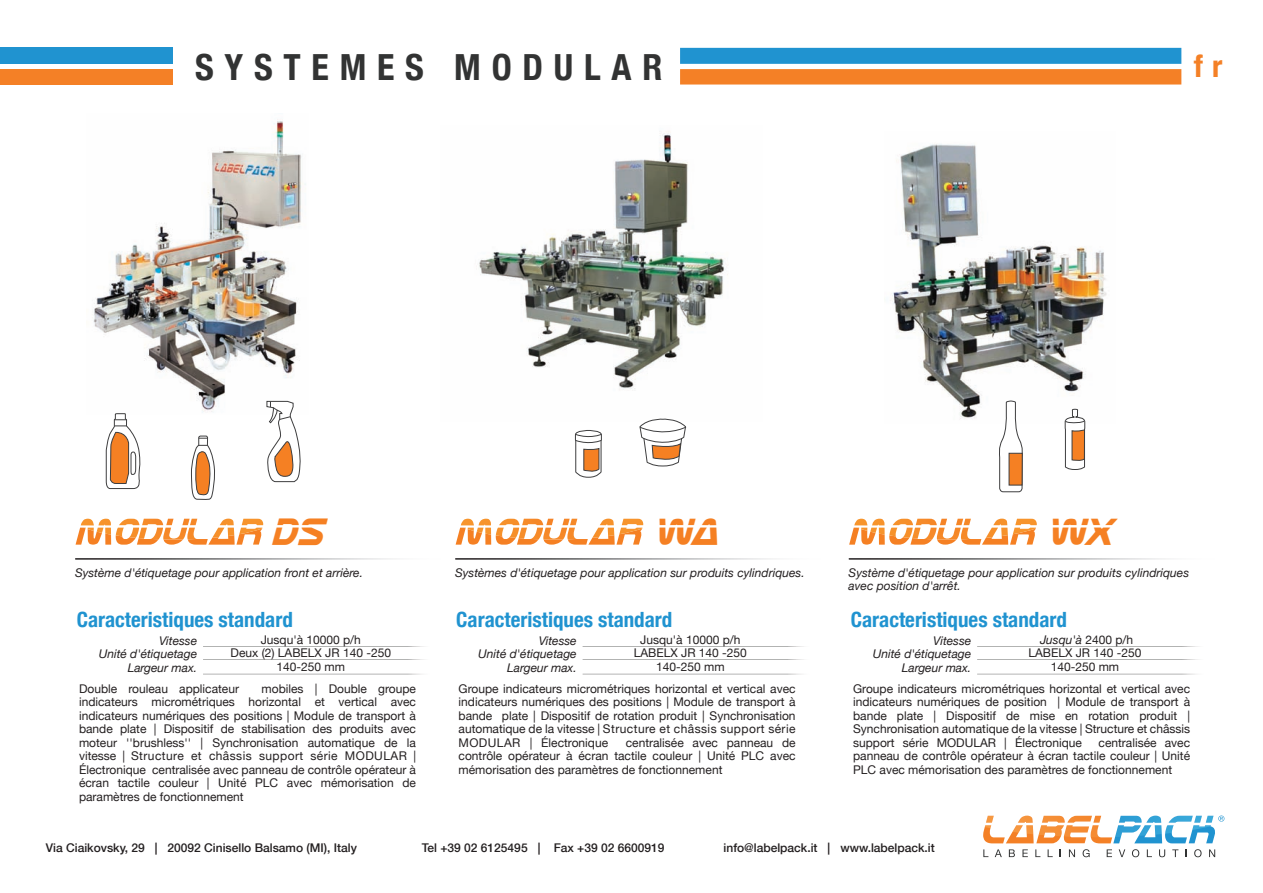
<style>
.page{position:relative;width:1263px;height:893px;background:#fff}
.page>*{position:absolute;margin:0;border:0;box-sizing:border-box;transform-origin:0 0}
.t1{font:italic 39.9px "Laserian";color:#f58023;scale:.49 1}
.t2{font:700 condensed 36px "Helvetica Neue";letter-spacing:.3em;color:#323333}
.t3{font:700 condensed 30.75px "Helvetica Neue";color:#f48026}
.t4{font:700 condensed 21px "Helvetica Neue";color:#2093d0}
.t5{font:12px/13.5px "Helvetica Neue";color:#231f20;text-align:justify}
.t6{font:italic 12px/13.5px "Helvetica Neue";color:#231f20;text-align:right}
.t7{font:500 12px "Helvetica Neue";color:#231f20}
.s1{font-style:italic}
</style>
<div class="page">
<img style="left:93px;top:119px;width:213px;height:294px">
<img style="left:479px;top:131px;width:249px;height:259px">
<img style="left:890px;top:144px;width:217px;height:279px">
<svg style="left:983px;top:849px;width:5px;height:8px"></svg>
<svg style="left:995px;top:849px;width:7px;height:8px"></svg>
<svg style="left:1009px;top:849px;width:6px;height:8px"></svg>
<svg style="left:1022px;top:849px;width:6px;height:8px"></svg>
<svg style="left:1035px;top:849px;width:5px;height:8px"></svg>
<svg style="left:1047px;top:849px;width:6px;height:8px"></svg>
<svg style="left:1069px;top:849px;width:6px;height:8px"></svg>
<svg style="left:1082px;top:849px;width:8px;height:8px"></svg>
<svg style="left:1107px;top:849px;width:5px;height:8px"></svg>
<svg style="left:1119px;top:849px;width:6px;height:8px"></svg>
<svg style="left:1132px;top:849px;width:7px;height:8px"></svg>
<svg style="left:1147px;top:849px;width:5px;height:8px"></svg>
<svg style="left:1159px;top:849px;width:6px;height:8px"></svg>
<svg style="left:1172px;top:849px;width:6px;height:8px"></svg>
<svg style="left:1185px;top:849px;width:2px;height:8px"></svg>
<svg style="left:1194px;top:849px;width:7px;height:8px"></svg>
<svg style="left:1209px;top:849px;width:6px;height:8px"></svg>
<svg style="left:983px;top:816px;width:241px;height:27px"></svg>
<div style="left:0;top:69px;width:173px;height:16px;background:#f48026"></div>
<div style="left:0;top:48px;width:173px;height:16px;background:#2093d0"></div>
<svg style="left:76px;top:519px;width:186px;height:26px"></svg>
<svg style="left:203px;top:674px;width:219px;height:1px"></svg>
<svg style="left:203px;top:659px;width:221px;height:1px"></svg>
<svg style="left:203px;top:646px;width:221px;height:1px"></svg>
<svg style="left:75px;top:558px;width:318px;height:2px"></svg>
<svg style="left:456px;top:519px;width:186px;height:26px"></svg>
<svg style="left:455px;top:558px;width:318px;height:2px"></svg>
<svg style="left:849px;top:519px;width:187px;height:26px"></svg>
<svg style="left:848px;top:558px;width:318px;height:2px"></svg>
<svg style="left:582px;top:674px;width:220px;height:1px"></svg>
<svg style="left:582px;top:659px;width:222px;height:1px"></svg>
<svg style="left:582px;top:646px;width:222px;height:1px"></svg>
<svg style="left:977px;top:674px;width:219px;height:1px"></svg>
<svg style="left:977px;top:659px;width:221px;height:1px"></svg>
<svg style="left:977px;top:646px;width:221px;height:1px"></svg>
<svg style="left:680px;top:48px;width:501px;height:37px"></svg>
<svg style="left:106px;top:413px;width:35px;height:77px"></svg>
<svg style="left:191px;top:435px;width:24px;height:65px"></svg>
<svg style="left:266px;top:400px;width:35px;height:82px"></svg>
<svg style="left:575px;top:430px;width:27px;height:48px"></svg>
<svg style="left:639px;top:418px;width:48px;height:49px"></svg>
<svg style="left:1064px;top:409px;width:21px;height:61px"></svg>
<svg style="left:998px;top:400px;width:27px;height:92px"></svg>
<div style="left:1009px;top:453px;width:13px;height:32px;background:#f58023"></div>
<div style="left:1009px;top:453px;width:14px;height:32px;border:1px solid #3e3e3f"></div>
<h2 class="t2" style="left:195px;top:45px;width:469px">SYSTEMES MODULAR</h2>
<h3 class="t3" style="left:1194px;top:48px;width:30px">f r</h3>
<h1 class="t1" style="left:272px;top:516px;width:125px">DS</h1>
<p class="t6" style="left:75px;top:565px;width:290px">Système d'étiquetage pour application front et arrière.</p>
<h3 class="t4" style="left:77px;top:606px;width:218px">Caracteristiques standard</h3>
<p class="t6" style="left:99px;top:633px;width:100px">Vitesse<br>Unité d'étiquetage<br>Largeur max.</p>
<p class="t5" style="left:231px;top:633px;width:162px;text-align:center">Jusqu'à 10000 p/h<br>Deux (2) LABELX JR 140 -250<br>140-250 mm</p>
<p class="t5" style="left:79px;top:681px;width:339px;text-indent:183px">mobiles | Double groupe indicateurs micrométriques horizontal et vertical avec indicateurs numériques des positions | Module de transport à bande plate | Dispositif de stabilisation des produits avec moteur ''brushless'' | Synchronisation automatique de la vitesse | Structure et châssis support série MODULAR | Électronique centralisée avec panneau de contrôle opérateur à écran tactile couleur | Unité PLC avec mémorisation de paramètres de fonctionnement</p>
<p class="t5" style="left:79px;top:681px;width:162px">Double rouleau applicateur</p>
<h1 class="t1" style="left:652px;top:516px;width:157px">WA</h1>
<p class="t6" style="left:455px;top:565px;width:351px">Systèmes d'étiquetage pour application sur produits cylindriques.</p>
<h3 class="t4" style="left:456px;top:606px;width:218px">Caracteristiques standard</h3>
<p class="t6" style="left:478px;top:633px;width:100px">Vitesse<br>Unité d'étiquetage<br>Largeur max.</p>
<p class="t5" style="left:634px;top:633px;width:115px;text-align:center">Jusqu'à 10000 p/h<br>LABELX JR 140 -250<br>140-250 mm</p>
<p class="t5" style="left:459px;top:681px;width:339px">Groupe indicateurs micrométriques horizontal et vertical avec indicateurs numériques des positions | Module de transport à bande plate | Dispositif de rotation produit | Synchronisation automatique de la vitesse | Structure et châssis support série MODULAR | Électronique</p>
<p class="t5" style="left:459px;top:735px;width:339px;text-indent:167px">centralisée avec panneau de contrôle opérateur à écran tactile couleur | Unité PLC avec mémorisation des paramètres de fonctionnement</p>
<h1 class="t1" style="left:1046px;top:516px;width:157px">WX</h1>
<p class="t6" style="left:848px;top:565px;width:342px;text-align:left">Système d'étiquetage pour application sur produits cylindriques avec position d'arrêt.</p>
<h3 class="t4" style="left:851px;top:606px;width:218px">Caracteristiques standard</h3>
<p class="t6" style="left:873px;top:633px;width:100px">Vitesse<br>Unité d'étiquetage<br>Largeur max.</p>
<p class="t5" style="left:1028px;top:633px;width:115px;text-align:center"><span class="s1">Jusqu'à</span> 2400 p/h<br>LABELX JR 140 -250<br>140-250 mm</p>
<p class="t5" style="left:853px;top:681px;width:339px">Groupe indicateurs micrométriques horizontal et vertical avec indicateurs numériques de position | Module de transport à bande plate | Dispositif de mise en rotation produit | Synchronisation automatique de la vitesse | Structure et châssis support série MODULAR | Électronique</p>
<p class="t5" style="left:853px;top:735px;width:339px;text-indent:245px">centralisée avec panneau de contrôle opérateur à écran tactile couleur | Unité PLC avec mémorisation des paramètres de fonctionnement</p>
<p class="t7" style="left:46px;top:841px;width:313px">Via Ciaikovsky, 29 | 20092 Cinisello Balsamo (MI), Italy</p>
<p class="t7" style="left:422px;top:841px;width:244px">Tel +39 02 6125495 | Fax +39 02 6600919</p>
<p class="t7" style="left:723px;top:841px;width:213px">info@labelpack.it | www.labelpack.it</p>
</div>
